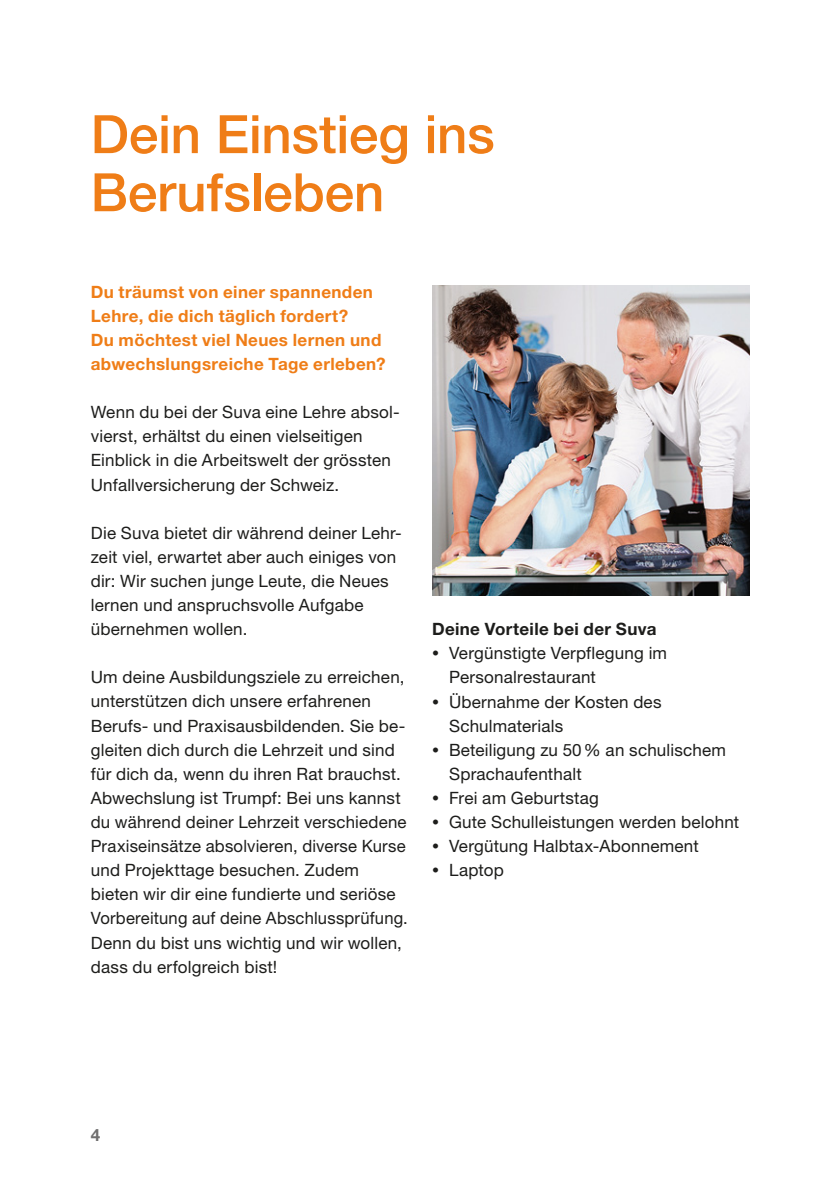
<style>
.page{position:relative;width:840px;height:1191px;background:#fff}
.page>*{position:absolute;margin:0;border:0;box-sizing:border-box;transform-origin:0 0}
.t1{font:500 53px/58px "Helvetica Neue LT Std";letter-spacing:-.005em;color:#ef7d17}
.t2{font:17px/24px "Helvetica Neue LT Std";letter-spacing:.01em;color:#1d1d1b}
.t3{font:700 17px/24px "Helvetica Neue LT Std";letter-spacing:.02em;color:#ef7d17}
.t4{font:700 17px "Helvetica Neue LT Std";letter-spacing:.02em;color:#1d1d1b}
.t5{font:700 17px "Helvetica Neue LT Std";color:#706f6f}
.s1{font-size:14px}
</style>
<div class="page">
<img style="left:432px;top:285px;width:316px;height:310px">
<h1 class="t1" style="left:90px;top:105px;width:405px">Dein Einstieg ins<br>Berufsleben</h1>
<p class="t3" style="left:91px;top:279px;width:296px">Du träumst von einer spannenden Lehre, die dich täglich fordert?<br>Du möchtest viel Neues lernen und abwechslungsreiche Tage erleben?</p>
<p class="t2" style="left:91px;top:400px;width:310px">Wenn du bei der Suva eine Lehre absol&shy;vierst, erhältst du einen vielseitigen Einblick in die Arbeitswelt der grössten Unfallversicherung der Schweiz.</p>
<p class="t2" style="left:91px;top:520px;width:312px">Die Suva bietet dir während deiner Lehr&shy;zeit viel, erwartet aber auch einiges von dir: Wir suchen junge Leute, die Neues lernen und anspruchsvolle Aufgabe übernehmen wollen.</p>
<p class="t2" style="left:91px;top:665px;width:318px">Um deine Ausbildungsziele zu erreichen, unterstützen dich unsere erfahrenen Berufs- und Praxisausbildenden. Sie be&shy;gleiten dich durch die Lehrzeit und sind für dich da, wenn du ihren Rat brauchst.<br>Abwechslung ist Trumpf: Bei uns kannst du während deiner Lehrzeit verschiedene Praxiseinsätze absolvieren, diverse Kurse und Projekttage besuchen. Zudem bieten wir dir eine fundierte und seriöse Vorbereitung auf deine Abschlussprüfung.<br>Denn du bist uns wichtig und wir wollen, dass du erfolgreich bist!</p>
<p class="t4" style="left:432px;top:618px;width:226px">Deine Vorteile bei der Suva</p>
<p class="t2" style="left:449px;top:641px;width:219px;text-indent:-17px"><span class="s1">•</span> Vergünstigte Verpflegung im<br>Personalrestaurant</p>
<p class="t2" style="left:449px;top:689px;width:214px;text-indent:-17px"><span class="s1">•</span> Übernahme der Kosten des<br>Schulmaterials</p>
<p class="t2" style="left:449px;top:737px;width:278px;text-indent:-17px"><span class="s1">•</span> Beteiligung zu 50% an schulischem<br>Sprachaufenthalt</p>
<p class="t2" style="left:432px;top:785px;width:168px"><span class="s1">•</span> Frei am Geburtstag</p>
<p class="t2" style="left:432px;top:809px;width:308px"><span class="s1">•</span> Gute Schulleistungen werden belohnt</p>
<p class="t2" style="left:432px;top:834px;width:268px"><span class="s1">•</span> Vergütung Halbtax-Abonnement</p>
<p class="t2" style="left:432px;top:858px;width:73px"><span class="s1">•</span> Laptop</p>
<p class="t5" style="left:91px;top:1124px;width:11px">4</p>
</div>
